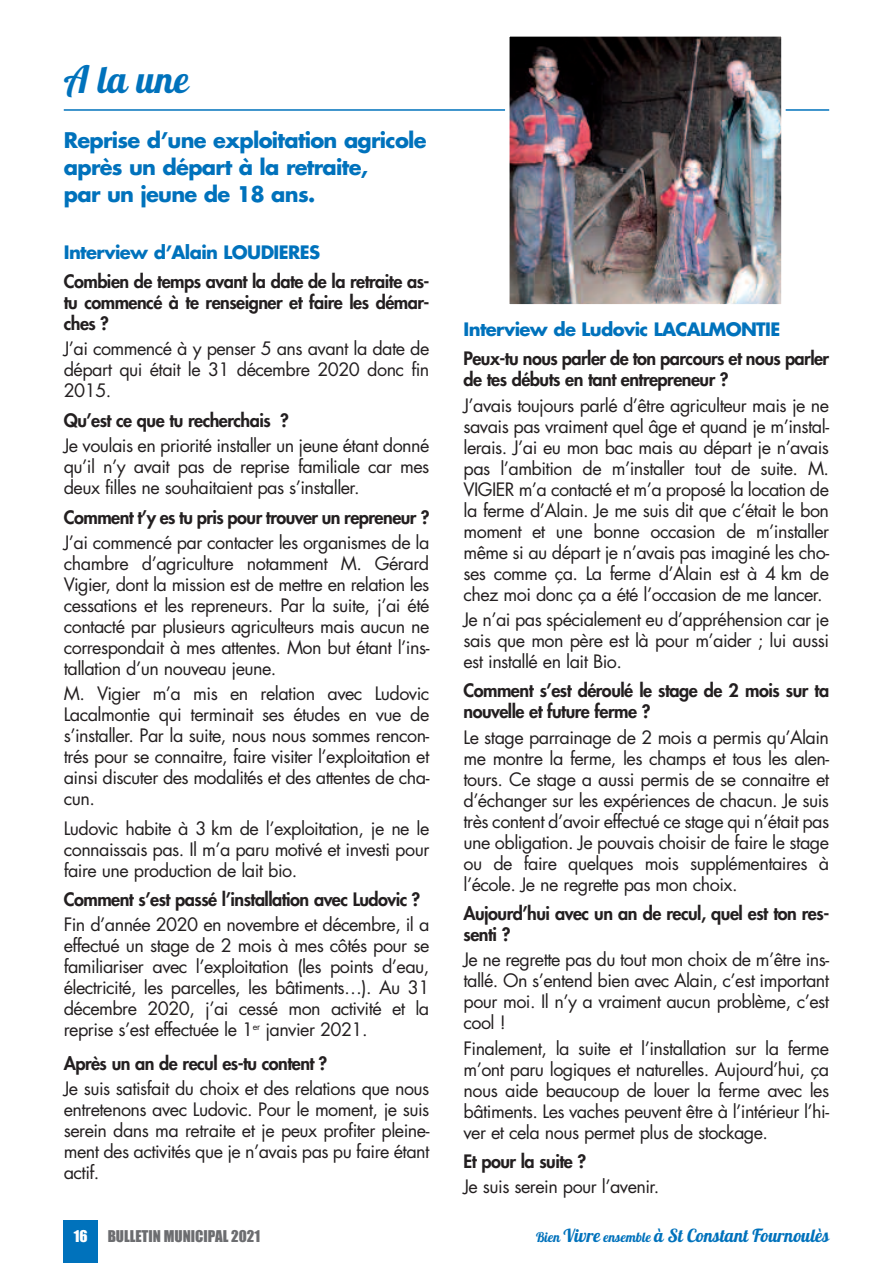
<style>
.page{position:relative;width:893px;height:1263px;background:#fff}
.page>*{position:absolute;margin:0;border:0;box-sizing:border-box;transform-origin:0 0}
.t1{font:37.5px "Lobster 1.4";color:#0072bc}
.t2{font:700 21px/27px "Futura";letter-spacing:-.035em;color:#0072bc}
.t3{font:18px/21px "Futura";letter-spacing:-.03em;color:#231f20;text-align:justify}
.t4{font:800 18px/21px "Futura";letter-spacing:-.03em;color:#231f20}
.t5{font:700 18px "Futura";letter-spacing:-.035em;color:#0072bc}
.t6{font:18px "Lobster 1.4";color:#0072bc}
.t7{font:15px "Impact";color:#6c6d70}
.t8{font:15px "Impact";color:#fff}
.s1{font-size:13.5px}
</style>
<div class="page">
<hr style="left:64px;top:109px;width:765px;height:2px;background:#0072bc">
<img style="left:510px;top:37px;width:271px;height:267px">
<div style="left:505px;top:32px;width:281px;height:277px;border:4px solid #fff"></div>
<div style="left:64px;top:1220px;width:34px;height:43px;background:#0072bc"></div>
<h1 class="t1" style="left:64px;top:56px;width:126px">A la une</h1>
<p class="t2" style="left:64px;top:128px;width:364px">Reprise d’une exploitation agricole après un départ à la retraite,<br>par un jeune de 18 ans.</p>
<p class="t5" style="left:64px;top:244px;width:258px">Interview d’Alain LOUDIERES</p>
<p class="t4" style="left:64px;top:272px;width:367px;text-align:justify">Combien de temps avant la date de la retraite as&shy;tu commencé à te renseigner et faire les démar&shy;ches ?</p>
<p class="t3" style="left:64px;top:340px;width:367px">J’ai commencé à y penser 5 ans avant la date de départ qui était le 31 décembre 2020 donc fin 2015.</p>
<p class="t4" style="left:64px;top:411px;width:227px">Qu’est ce que tu recherchais ?</p>
<p class="t3" style="left:64px;top:436px;width:367px">Je voulais en priorité installer un jeune étant donné qu’il n’y avait pas de reprise familiale car mes deux filles ne souhaitaient pas s’installer.</p>
<p class="t4" style="left:64px;top:508px;width:367px">Comment t’y es tu pris pour trouver un repreneur ?</p>
<p class="t3" style="left:64px;top:533px;width:367px">J’ai commencé par contacter les organismes de la chambre d’agriculture notamment M. Gérard Vigier, dont la mission est de mettre en relation les cessations et les repreneurs. Par la suite, j’ai été contacté par plusieurs agriculteurs mais aucun ne correspondait à mes attentes. Mon but étant l’ins&shy;tallation d’un nouveau jeune.</p>
<p class="t3" style="left:64px;top:684px;width:367px">M. Vigier m’a mis en relation avec Ludovic Lacalmontie qui terminait ses études en vue de s’installer. Par la suite, nous nous sommes rencon&shy;trés pour se connaitre, faire visiter l’exploitation et ainsi discuter des modalités et des attentes de cha&shy;cun.</p>
<p class="t3" style="left:64px;top:819px;width:367px">Ludovic habite à 3 km de l’exploitation, je ne le connaissais pas. Il m’a paru motivé et investi pour faire une production de lait bio.</p>
<p class="t4" style="left:64px;top:890px;width:358px">Comment s’est passé l’installation avec Ludovic ?</p>
<p class="t3" style="left:64px;top:916px;width:367px">Fin d’année 2020 en novembre et décembre, il a effectué un stage de 2 mois à mes côtés pour se familiariser avec l’exploitation (les points d’eau, électricité, les parcelles, les bâtiments…). Au 31 décembre 2020, j’ai cessé mon activité et la reprise s’est effectuée le 1<sup>er</sup> janvier 2021.</p>
<p class="t4" style="left:64px;top:1054px;width:265px">Après un an de recul es-tu content ?</p>
<p class="t3" style="left:64px;top:1080px;width:367px">Je suis satisfait du choix et des relations que nous entretenons avec Ludovic. Pour le moment, je suis serein dans ma retraite et je peux profiter pleine&shy;ment des activités que je n’avais pas pu faire étant actif.</p>
<p class="t5" style="left:463px;top:321px;width:318px">Interview de Ludovic LACALMONTIE</p>
<p class="t4" style="left:463px;top:350px;width:367px">Peux-tu nous parler de ton parcours et nous parler de tes débuts en tant entrepreneur ?</p>
<p class="t3" style="left:463px;top:396px;width:367px">J’avais toujours parlé d’être agriculteur mais je ne savais pas vraiment quel âge et quand je m’instal&shy;lerais. J’ai eu mon bac mais au départ je n’avais pas l’ambition de m’installer tout de suite. M.<br>VIGIER m’a contacté et m’a proposé la location de la ferme d’Alain. Je me suis dit que c’était le bon moment et une bonne occasion de m’installer même si au départ je n’avais pas imaginé les cho&shy;ses comme ça. La ferme d’Alain est à 4 km de chez moi donc ça a été l’occasion de me lancer.</p>
<p class="t3" style="left:463px;top:610px;width:367px">Je n’ai pas spécialement eu d’appréhension car je sais que mon père est là pour m’aider ; lui aussi est installé en lait Bio.</p>
<p class="t4" style="left:463px;top:682px;width:367px">Comment s’est déroulé le stage de 2 mois sur ta nouvelle et future ferme ?</p>
<p class="t3" style="left:463px;top:728px;width:367px">Le stage parrainage de 2 mois a permis qu’Alain me montre la ferme, les champs et tous les alen&shy;tours. Ce stage a aussi permis de se connaitre et d’échanger sur les expériences de chacun. Je suis très content d’avoir effectué ce stage qui n’était pas une obligation. Je pouvais choisir de faire le stage ou de faire quelques mois supplémentaires à l’école. Je ne regrette pas mon choix.</p>
<p class="t4" style="left:463px;top:904px;width:367px">Aujourd’hui avec un an de recul, quel est ton res&shy;senti ?</p>
<p class="t3" style="left:463px;top:951px;width:367px">Je ne regrette pas du tout mon choix de m’être ins&shy;tallé. On s’entend bien avec Alain, c’est important pour moi. Il n’y a vraiment aucun problème, c’est cool !</p>
<p class="t3" style="left:463px;top:1039px;width:367px">Finalement, la suite et l’installation sur la ferme m’ont paru logiques et naturelles. Aujourd’hui, ça nous aide beaucoup de louer la ferme avec les bâtiments. Les vaches peuvent être à l’intérieur l’hi&shy;ver et cela nous permet plus de stockage.</p>
<p class="t4" style="left:463px;top:1152px;width:124px">Et pour la suite ?</p>
<p class="t3" style="left:463px;top:1178px;width:198px">Je suis serein pour l’avenir.</p>
<p class="t8" style="left:74px;top:1228px;width:15px">16</p>
<p class="t7" style="left:108px;top:1228px;width:154px">BULLETIN MUNICIPAL 2021</p>
<p class="t6" style="left:536px;top:1224px;width:295px"><span class="s1">Bien</span> Vivre <span class="s1">ensemble</span> à St Constant Fournoulès</p>
</div>
